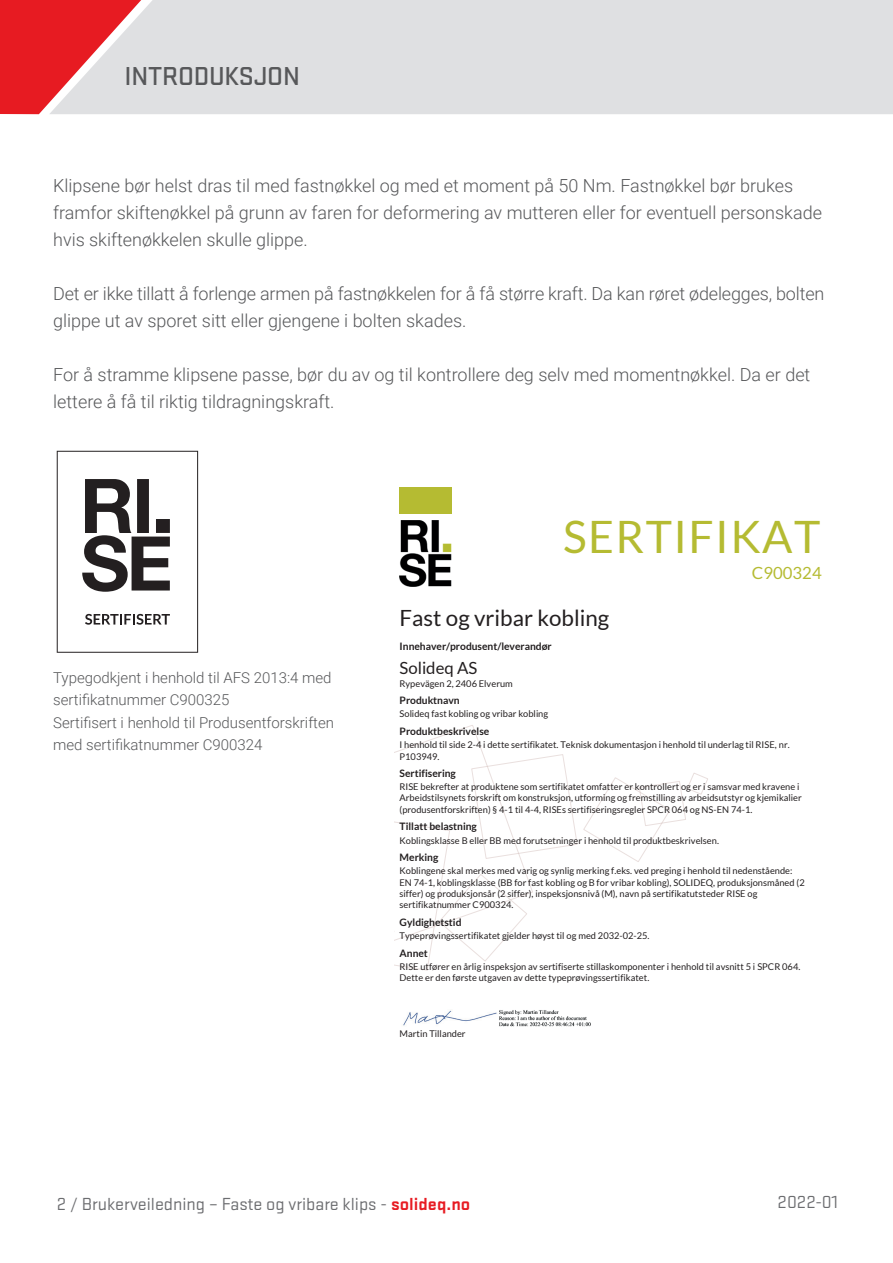
<style>
.page{position:relative;width:893px;height:1263px;background:#fff}
.page>*{position:absolute;margin:0;border:0;box-sizing:border-box;transform-origin:0 0}
.t1{font:44.7px "Lato";letter-spacing:.03em;color:#b5bb32}
.t2{font:500 27px "Stratum No 1";letter-spacing:-.01em;color:#57585a}
.t3{font:22.35px "Lato";color:#231f20}
.t4{font:18.15px "Stratum No 2";color:#6c6d70}
.t5{font:300 18px/27px "Roboto";color:#57585a}
.t6{font:16.8px "Lato";color:#231f20}
.t7{font:16.8px "Lato";color:#b5bb32}
.t8{font:300 15px/22.5px "Roboto";color:#57585a}
.t9{font:700 10.2px "Lato";color:#231f20}
.t10{font:9.3px/11.1px "Lato";color:#231f20}
.s1{font-weight:700;color:#e71b22}
</style>
<div class="page">
<div style="left:157px;top:0;width:736px;height:114px;background:#dfe0e2"></div>
<svg style="left:0;top:0;width:157px;height:114px;background:#e57175"></svg>
<svg style="left:57px;top:451px;width:141px;height:202px"></svg>
<svg style="left:394px;top:725px;width:183px;height:245px"></svg>
<svg style="left:583px;top:773px;width:125px;height:89px"></svg>
<img style="left:399px;top:520px;width:53px;height:66px">
<div style="left:400px;top:488px;width:52px;height:26px;background:#b5bb32"></div>
<img style="left:403px;top:1010px;width:94px;height:16px">
<img style="left:499px;top:1010px;width:92px;height:17px">
<h2 class="t2" style="left:125px;top:61px;width:177px">INTRODUKSJON</h2>
<h3 class="t5" style="left:53px;top:172px;width:770px">Klipsene bør helst dras til med fastnøkkel og med et moment på 50 Nm. Fastnøkkel bør brukes framfor skiftenøkkel på grunn av faren for deformering av mutteren eller for eventuell personskade hvis skiftenøkkelen skulle glippe.</h3>
<h3 class="t5" style="left:53px;top:280px;width:773px">Det er ikke tillatt å forlenge armen på fastnøkkelen for å få større kraft. Da kan røret ødelegges, bolten glippe ut av sporet sitt eller gjengene i bolten skades.</h3>
<h3 class="t5" style="left:53px;top:361px;width:759px">For å stramme klipsene passe, bør du av og til kontrollere deg selv med momentnøkkel. Da er det lettere å få til riktig tildragningskraft.</h3>
<h3 class="t8" style="left:53px;top:665px;width:282px">Typegodkjent i henhold til AFS 2013:4 med sertifikatnummer C900325<br>Sertifisert i henhold til Produsentforskriften med sertifikatnummer C900324</h3>
<h1 class="t1" style="left:563px;top:512px;width:259px">SERTIFIKAT</h1>
<h3 class="t7" style="left:752px;top:563px;width:71px">C900324</h3>
<h3 class="t3" style="left:400px;top:605px;width:211px">Fast og vribar kobling</h3>
<p class="t9" style="left:400px;top:641px;width:154px">Innehaver/produsent/leverandør</p>
<h3 class="t6" style="left:400px;top:658px;width:79px">Solideq AS</h3>
<p class="t10" style="left:400px;top:677px;width:115px">Rypevägen 2, 2406 Elverum</p>
<p class="t9" style="left:400px;top:695px;width:62px">Produktnavn</p>
<p class="t10" style="left:400px;top:708px;width:150px">Solideq fast kobling og vribar kobling</p>
<p class="t9" style="left:400px;top:725px;width:91px">Produktbeskrivelse</p>
<p class="t10" style="left:400px;top:739px;width:392px">I henhold til side 2-4 i dette sertifikatet. Teknisk dokumentasjon i henhold til underlag til RISE, nr.<br>P103949.</p>
<p class="t9" style="left:400px;top:767px;width:58px">Sertifisering</p>
<p class="t10" style="left:400px;top:781px;width:404px">RISE bekrefter at produktene som sertifikatet omfatter er kontrollert og er i samsvar med kravene i<br>Arbeidstilsynets forskrift om konstruksjon, utforming og fremstilling av arbeidsutstyr og kjemikalier (produsentforskriften) § 4-1 til 4-4, RISEs sertifiseringsregler SPCR 064 og NS-EN 74-1.</p>
<p class="t9" style="left:400px;top:821px;width:79px">Tillatt belastning</p>
<p class="t10" style="left:400px;top:835px;width:321px">Koblingsklasse B eller BB med forutsetninger i henhold til produktbeskrivelsen.</p>
<p class="t9" style="left:400px;top:852px;width:40px">Merking</p>
<p class="t10" style="left:400px;top:865px;width:407px">Koblingene skal merkes med varig og synlig merking f.eks. ved preging i henhold til nedenstående:<br>EN 74-1, koblingsklasse (BB for fast kobling og B for vribar kobling), SOLIDEQ, produksjonsmåned (2 siffer) og produksjonsår (2 siffer), inspeksjonsnivå (M), navn på sertifikatutsteder RISE og sertifikatnummer C900324.</p>
<p class="t9" style="left:400px;top:916px;width:63px">Gyldighetstid</p>
<p class="t10" style="left:400px;top:930px;width:251px">Typeprøvingssertifikatet gjelder høyst til og med 2032-02-25.</p>
<p class="t9" style="left:400px;top:947px;width:30px">Annet</p>
<p class="t10" style="left:400px;top:961px;width:402px">RISE utfører en årlig inspeksjon av sertifiserte stillaskomponenter i henhold til avsnitt 5 i SPCR 064.<br>Dette er den første utgaven av dette typeprøvingssertifikatet.</p>
<p class="t10" style="left:400px;top:1028px;width:68px">Martin Tillander</p>
<h3 class="t4" style="left:57px;top:1193px;width:415px">2 / Brukerveiledning – Faste og vribare klips - <span class="s1">solideq.no</span></h3>
<h3 class="t4" style="left:778px;top:1192px;width:62px">2022-01</h3>
</div>
